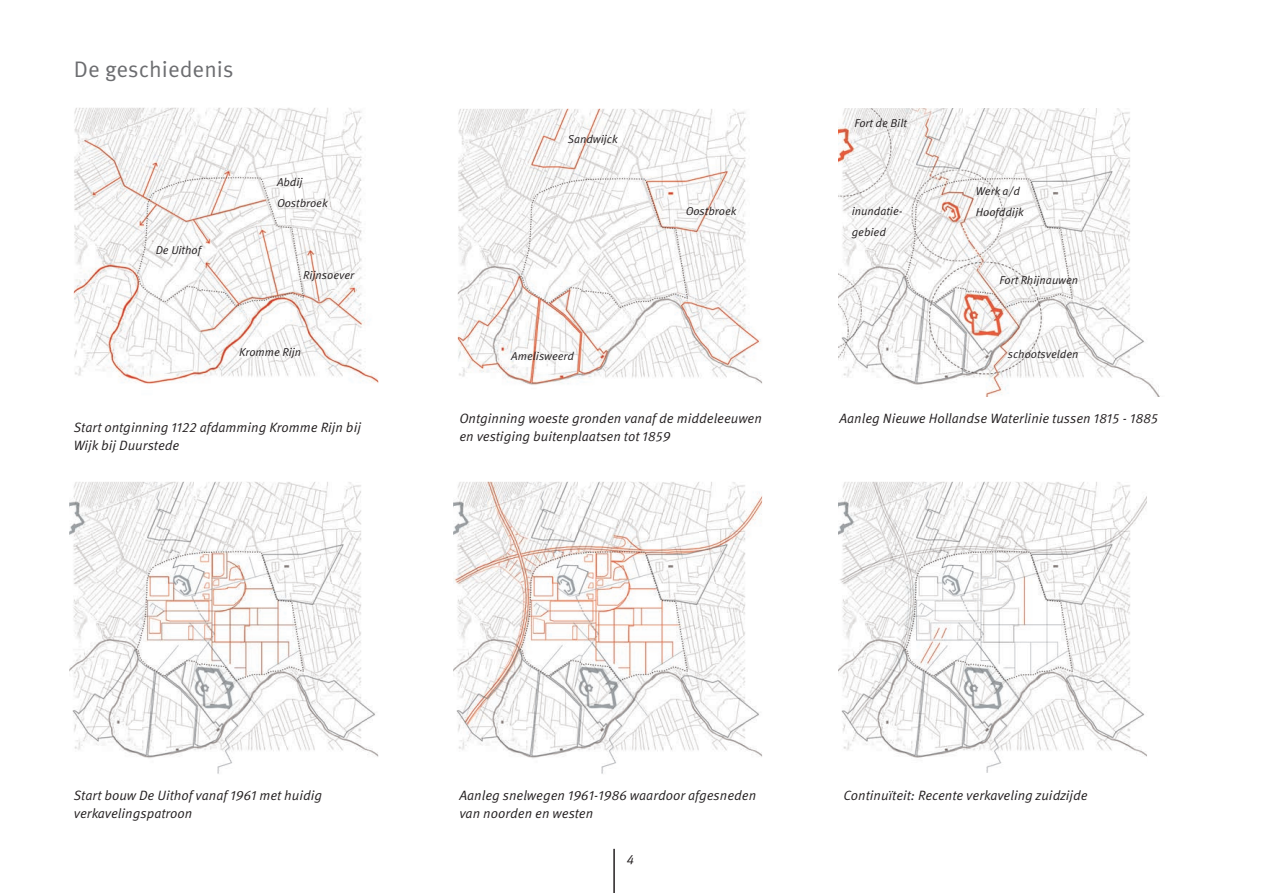
<style>
.page{position:relative;width:1263px;height:893px;background:#fff}
.page>*{position:absolute;margin:0;border:0;box-sizing:border-box;transform-origin:0 0}
.t1{font:22.5px "Meta OT";color:#6c6d70}
.t2{font:italic 13.5px/18px "Meta OT";color:#231f20}
.t3{font:italic 11.4px/21.3px "Meta OT";color:#231f20}
</style>
<div class="page">
<hr style="left:613px;top:849px;width:2px;height:44px;background:#231f20">
<img style="left:74px;top:108px;width:304px;height:276px">
<img style="left:458px;top:109px;width:304px;height:276px">
<img style="left:838px;top:109px;width:322px;height:288px">
<img style="left:69px;top:482px;width:309px;height:292px">
<img style="left:453px;top:482px;width:309px;height:292px">
<img style="left:838px;top:482px;width:309px;height:291px">
<h1 class="t1" style="left:74px;top:56px;width:161px">De geschiedenis</h1>
<p class="t3" style="left:156px;top:239px;width:47px">De Uithof</p>
<p class="t3" style="left:277px;top:171px;width:52px">Abdij<br>Oostbroek</p>
<p class="t3" style="left:303px;top:265px;width:53px">Rijnsoever</p>
<p class="t3" style="left:239px;top:342px;width:64px">Kromme Rijn</p>
<p class="t3" style="left:568px;top:129px;width:51px">Sandwijck</p>
<p class="t3" style="left:511px;top:346px;width:64px">Amelisweerd</p>
<p class="t3" style="left:686px;top:200px;width:52px">Oostbroek</p>
<p class="t3" style="left:854px;top:112px;width:54px">Fort de Bilt</p>
<p class="t3" style="left:852px;top:201px;width:52px">inundatie&shy;gebied</p>
<p class="t3" style="left:976px;top:180px;width:49px">Werk a/d<br>Hoofddijk</p>
<p class="t3" style="left:999px;top:269px;width:80px">Fort Rhijnauwen</p>
<p class="t3" style="left:1008px;top:344px;width:72px">schootsvelden</p>
<p class="t2" style="left:74px;top:419px;width:289px">Start ontginning 1122 afdamming Kromme Rijn bij<br>Wijk bij Duurstede</p>
<p class="t2" style="left:459px;top:409px;width:304px">Ontginning woeste gronden vanaf de middeleeuwen en vestiging buitenplaatsen tot 1859</p>
<p class="t2" style="left:839px;top:409px;width:320px">Aanleg Nieuwe Hollandse Waterlinie tussen 1815 - 1885</p>
<p class="t2" style="left:74px;top:786px;width:250px">Start bouw De Uithof vanaf 1961 met huidig verkavelingspatroon</p>
<p class="t2" style="left:459px;top:786px;width:298px">Aanleg snelwegen 1961-1986 waardoor afgesneden van noorden en westen</p>
<p class="t2" style="left:844px;top:786px;width:246px">Continuïteit: Recente verkaveling zuidzijde</p>
<p class="t2" style="left:627px;top:851px;width:9px">4</p>
</div>
